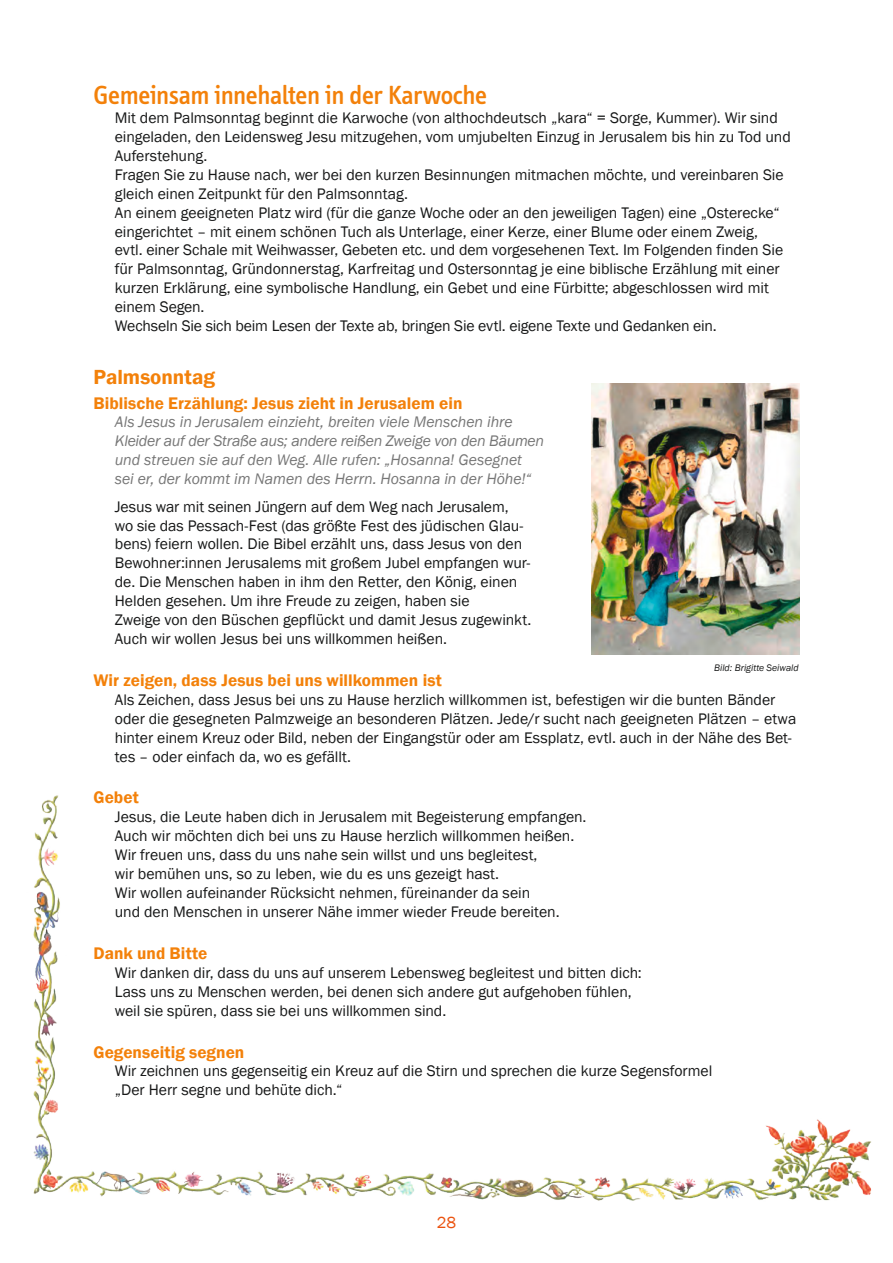
<style>
.page{position:relative;width:893px;height:1263px;background:#fff}
.page>*{position:absolute;margin:0;border:0;box-sizing:border-box;transform-origin:0 0}
.t1{font:500 27px "Info";letter-spacing:-.01em;color:#f3810a}
.t2{font:600 21px "Franklin Gothic";color:#f3810a}
.t3{font:600 17.25px "Franklin Gothic";color:#f3810a}
.t4{font:16.5px "Franklin Gothic";color:#eb520e}
.t5{font:15.75px/18.9px "Franklin Gothic";letter-spacing:-.005em;color:#171818}
.t6{font:italic 15.75px/18.9px "Franklin Gothic";color:#767676}
.t7{font:italic 9.75px "Franklin Gothic";color:#171818}
</style>
<div class="page">
<img style="left:591px;top:384px;width:208px;height:270px">
<img style="left:33px;top:795px;width:839px;height:406px">
<p class="t1" style="left:94px;top:80px;width:395px">Gemeinsam innehalten in der Karwoche</p>
<p class="t5" style="left:115px;top:109px;width:678px">Mit dem Palmsonntag beginnt die Karwoche (von althochdeutsch „kara“ = Sorge, Kummer). Wir sind eingeladen, den Leidensweg Jesu mitzugehen, vom umjubelten Einzug in Jerusalem bis hin zu Tod und<br>Auferstehung.</p>
<p class="t5" style="left:115px;top:165px;width:670px">Fragen Sie zu Hause nach, wer bei den kurzen Besinnungen mitmachen möchte, und vereinbaren Sie gleich einen Zeitpunkt für den Palmsonntag.</p>
<p class="t5" style="left:115px;top:203px;width:670px">An einem geeigneten Platz wird (für die ganze Woche oder an den jeweiligen Tagen) eine „Osterecke“ eingerichtet – mit einem schönen Tuch als Unterlage, einer Kerze, einer Blume oder einem Zweig, evtl. einer Schale mit Weihwasser, Gebeten etc. und dem vorgesehenen Text. Im Folgenden finden Sie für Palmsonntag, Gründonnerstag, Karfreitag und Ostersonntag je eine biblische Erzählung mit einer kurzen Erklärung, eine symbolische Handlung, ein Gebet und eine Fürbitte; abgeschlossen wird mit einem Segen.</p>
<p class="t5" style="left:115px;top:317px;width:603px">Wechseln Sie sich beim Lesen der Texte ab, bringen Sie evtl. eigene Texte und Gedanken ein.</p>
<p class="t2" style="left:94px;top:364px;width:123px">Palmsonntag</p>
<p class="t3" style="left:94px;top:392px;width:370px">Biblische Erzählung: Jesus zieht in Jerusalem ein</p>
<p class="t6" style="left:115px;top:413px;width:431px">Als Jesus in Jerusalem einzieht, breiten viele Menschen ihre Kleider auf der Straße aus; andere reißen Zweige von den Bäumen und streuen sie auf den Weg. Alle rufen: „Hosanna! Gesegnet sei er, der kommt im Namen des Herrn. Hosanna in der Höhe!“</p>
<p class="t5" style="left:115px;top:497px;width:417px">Jesus war mit seinen Jüngern auf dem Weg nach Jerusalem, wo sie das Pessach-Fest (das größte Fest des jüdischen Glau&shy;bens) feiern wollen. Die Bibel erzählt uns, dass Jesus von den Bewohner:innen Jerusalems mit großem Jubel empfangen wur&shy;de. Die Menschen haben in ihm den Retter, den König, einen Helden gesehen. Um ihre Freude zu zeigen, haben sie</p>
<p class="t5" style="left:115px;top:611px;width:418px">Zweige von den Büschen gepflückt und damit Jesus zugewinkt.<br>Auch wir wollen Jesus bei uns willkommen heißen.</p>
<p class="t3" style="left:94px;top:669px;width:350px">Wir zeigen, dass Jesus bei uns willkommen ist</p>
<p class="t5" style="left:115px;top:690px;width:683px">Als Zeichen, dass Jesus bei uns zu Hause herzlich willkommen ist, befestigen wir die bunten Bänder oder die gesegneten Palmzweige an besonderen Plätzen. Jede/r sucht nach geeigneten Plätzen – etwa hinter einem Kreuz oder Bild, neben der Eingangstür oder am Essplatz, evtl. auch in der Nähe des Bet&shy;tes – oder einfach da, wo es gefällt.</p>
<p class="t3" style="left:94px;top:787px;width:47px">Gebet</p>
<p class="t5" style="left:115px;top:808px;width:473px">Jesus, die Leute haben dich in Jerusalem mit Begeisterung empfangen.</p>
<p class="t5" style="left:115px;top:827px;width:461px">Auch wir möchten dich bei uns zu Hause herzlich willkommen heißen.</p>
<p class="t5" style="left:115px;top:846px;width:424px">Wir freuen uns, dass du uns nahe sein willst und uns begleitest,</p>
<p class="t5" style="left:115px;top:865px;width:386px">wir bemühen uns, so zu leben, wie du es uns gezeigt hast.</p>
<p class="t5" style="left:115px;top:884px;width:417px">Wir wollen aufeinander Rücksicht nehmen, füreinander da sein</p>
<p class="t5" style="left:115px;top:902px;width:446px">und den Menschen in unserer Nähe immer wieder Freude bereiten.</p>
<p class="t3" style="left:94px;top:942px;width:115px">Dank und Bitte</p>
<p class="t5" style="left:115px;top:963px;width:529px">Wir danken dir, dass du uns auf unserem Lebensweg begleitest und bitten dich:</p>
<p class="t5" style="left:115px;top:982px;width:518px">Lass uns zu Menschen werden, bei denen sich andere gut aufgehoben fühlen,</p>
<p class="t5" style="left:115px;top:1001px;width:333px">weil sie spüren, dass sie bei uns willkommen sind.</p>
<p class="t3" style="left:94px;top:1041px;width:152px">Gegenseitig segnen</p>
<p class="t5" style="left:115px;top:1062px;width:599px">Wir zeichnen uns gegenseitig ein Kreuz auf die Stirn und sprechen die kurze Segensformel</p>
<p class="t5" style="left:115px;top:1081px;width:229px">„Der Herr segne und behüte dich.“</p>
<p class="t7" style="left:714px;top:661px;width:86px">Bild: Brigitte Seiwald</p>
<p class="t4" style="left:437px;top:1212px;width:21px">28</p>
</div>
